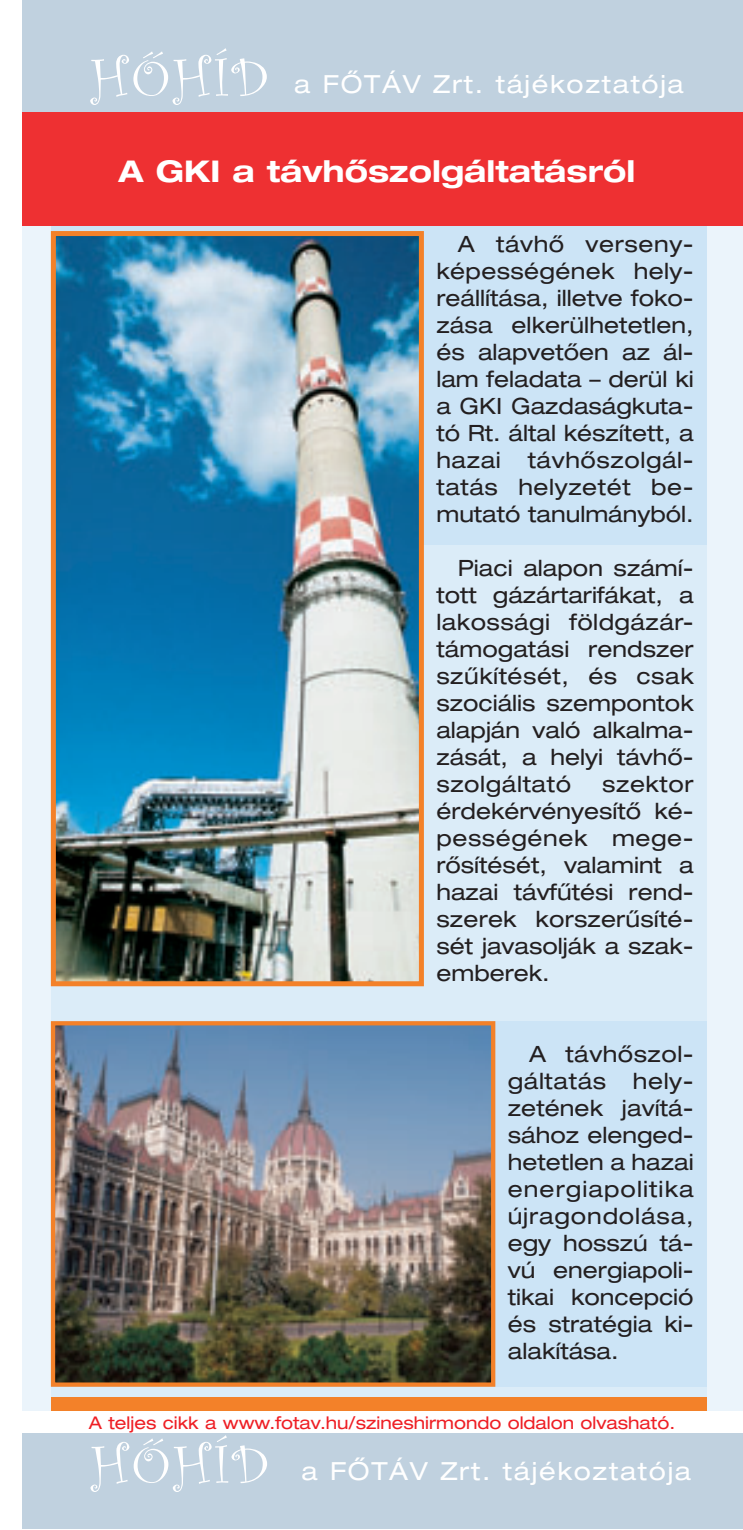
<style>
.page{position:relative;width:743px;height:1530px;background:#fff}
.page>*{position:absolute;margin:0;border:0;box-sizing:border-box;transform-origin:0 0}
.t1{font:30px "Helvetica Ext H Bold";color:#fff}
.t2{font:25px "Helvetica Ext H";letter-spacing:.065em;color:#fff}
.t3{font:22.5px/27px "Helvetica Ext H";color:#231f20;text-align:justify}
.t4{font:17.5px "Helvetica Ext H";color:#ee1e24}
</style>
<div class="page">
<div style="left:22px;top:2px;width:720px;height:1527px;background:#ebf4fb"></div>
<div style="left:51px;top:58px;width:655px;height:1366px;background:#dbecf8"></div>
<div style="left:51px;top:1021px;width:655px;height:366px;background:#cce4f6"></div>
<div style="left:51px;top:226px;width:655px;height:319px;background:#cce4f6"></div>
<div style="left:22px;top:1430px;width:720px;height:99px;background:#c0d1df"></div>
<div style="left:22px;top:0;width:720px;height:143px;background:#c0d1df"></div>
<svg style="left:90px;top:48px;width:177px;height:57px"></svg>
<svg style="left:90px;top:1435px;width:177px;height:57px"></svg>
<div style="left:22px;top:113px;width:720px;height:113px;background:#ee3032"></div>
<img style="left:56px;top:1026px;width:434px;height:356px">
<div style="left:51px;top:1021px;width:444px;height:366px;border:4px solid #f38129"></div>
<img style="left:57px;top:237px;width:361px;height:743px">
<div style="left:51px;top:231px;width:373px;height:755px;border:5px solid #f38129"></div>
<div style="left:51px;top:1397px;width:655px;height:24px;background:#f38129"></div>
<div style="left:22px;top:1411px;width:720px;height:22px;background:#fff"></div>
<p class="t2" style="left:294px;top:75px;width:391px">a FÔTÁV Zrt. tájékoztatója</p>
<h1 class="t1" style="left:119px;top:160px;width:518px">A GKI a távhôszolgáltatásról</h1>
<p class="t3" style="left:436px;top:232px;width:259px;text-indent:21px">A távhô verseny&shy;képességének hely&shy;reállítása, illetve foko&shy;zása elkerülhetetlen, és alapvetôen az ál&shy;lam feladata – derül ki a GKI Gazdaságkuta&shy;tó Rt. által készített, a hazai távhôszolgál&shy;tatás helyzetét be&shy;mutató tanulmányból.</p>
<p class="t3" style="left:436px;top:556px;width:259px;text-indent:21px">Piaci alapon számí&shy;tott gázártarifákat, a lakossági földgázár&shy;támogatási rendszer szûkítését, és csak szociális szempontok alapján való alkalma&shy;zását, a helyi távhô&shy;szolgáltató</p>
<p class="t3" style="left:436px;top:772px;width:259px;text-indent:166px">szektor érdekérvényesítô ké&shy;pességének mege&shy;rôsítését, valamint a hazai távfûtési rend&shy;szerek korszerûsíté&shy;sét javasolják a szak&shy;emberek.</p>
<p class="t3" style="left:508px;top:1042px;width:187px;text-indent:21px">A távhôszol&shy;gáltatás hely&shy;zetének javítá&shy;sához elenged&shy;hetetlen a hazai energiapolitika újragondolása, egy hosszú tá&shy;vú energiapoli&shy;tikai koncepció és stratégia ki&shy;alakítása.</p>
<p class="t4" style="left:89px;top:1417px;width:588px">A teljes cikk a www.fotav.hu/szineshirmondo oldalon olvasható.</p>
<p class="t2" style="left:301px;top:1462px;width:391px">a FÔTÁV Zrt. tájékoztatója</p>
</div>
